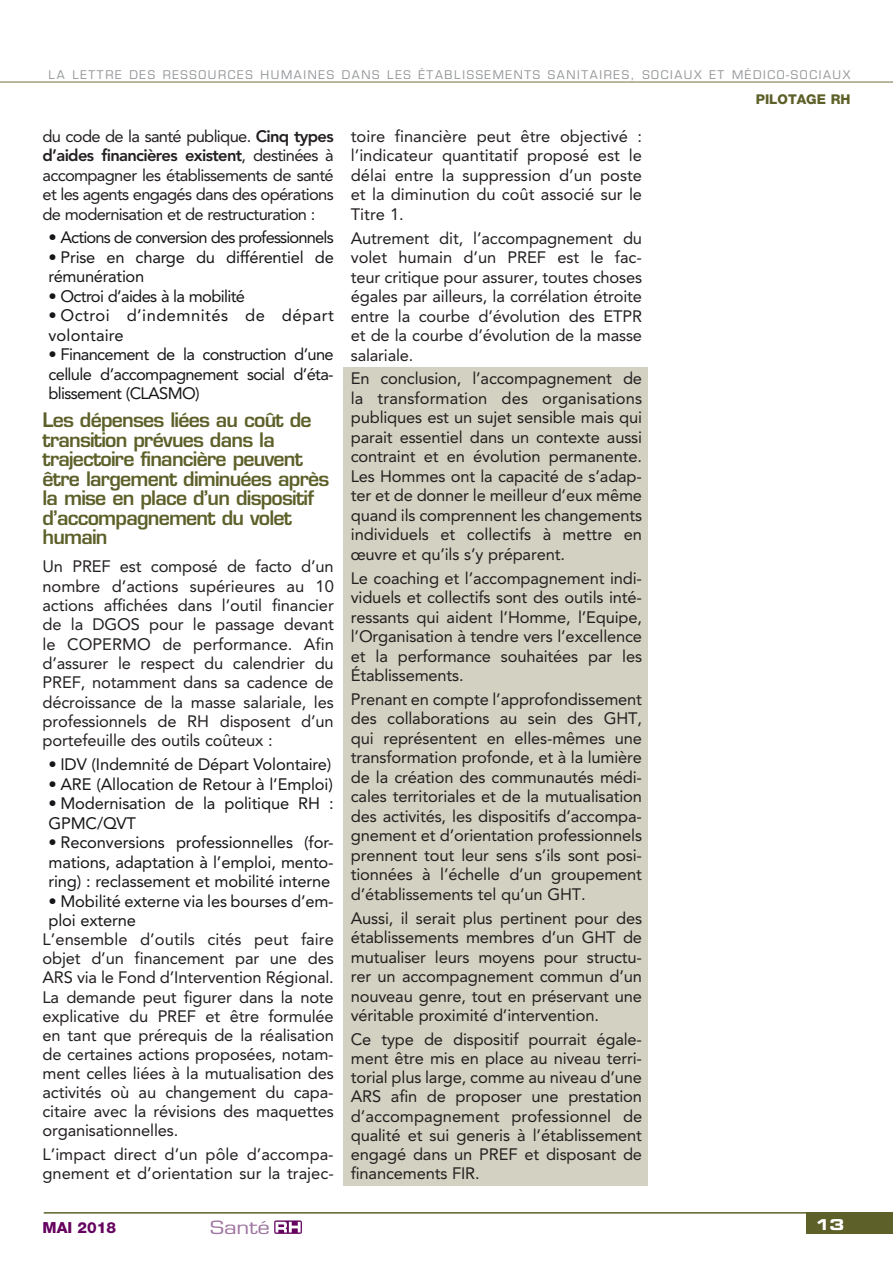
<style>
.page{position:relative;width:893px;height:1263px;background:#fff}
.page>*{position:absolute;margin:0;border:0;box-sizing:border-box;transform-origin:0 0}
.t1{font:600 19.5px/19.5px "Eurostile LT Std";letter-spacing:-.04em;color:#5d6029}
.t2{font:17.85px "Eurostile LT Std";color:#9f76a1;scale:1.24 1}
.t3{font:16.5px/19.5px "Avenir LT Std";letter-spacing:-.01em;color:#231f20;text-align:justify}
.t4{font:16.5px/19.5px "Avenir LT Std";letter-spacing:-.01em;color:#171518}
.t5{font:16.5px "Avenir LT Std";letter-spacing:-.05em;color:#171518}
.t6{font:16.5px/19.5px "Avenir LT Std";letter-spacing:.03em;color:#171518}
.t7{font:16.5px "Avenir LT Std";letter-spacing:-.04em;color:#171518}
.t8{font:800 15.3px "Helvetica Neue LT Std";color:#65035f}
.t9{font:15px "Eurostile LT Std Bold Ex 2";color:#fff}
.t10{font:800 13.5px "Helvetica Neue LT Std";color:#5d6029}
.t11{font:11.7px "Eurostile LT Std";letter-spacing:.14em;color:#939598}
.s1{font-weight:800}
</style>
<div class="page">
<div style="left:344px;top:367px;width:304px;height:818px;background:#d3d1c1"></div>
<div style="left:806px;top:1212px;width:87px;height:22px;background:#5d6029"></div>
<hr style="left:44px;top:1212px;width:849px;height:1px;background:#5d6029">
<svg style="left:274px;top:1220px;width:28px;height:14px"></svg>
<svg style="left:275px;top:1222px;width:26px;height:10px"></svg>
<hr style="left:0;top:81px;width:893px;height:2px;background:#a2a07e">
<p class="t11" style="left:49px;top:67px;width:100px">LA LETTRE DES</p>
<p class="t11" style="left:163px;top:67px;width:19px">RESS</p>
<p class="t11" style="left:198px;top:67px;width:39px">OURCES</p>
<p class="t11" style="left:260px;top:67px;width:57px">HUMAINES</p>
<p class="t11" style="left:342px;top:67px;width:30px">DANS</p>
<p class="t11" style="left:387px;top:67px;width:9px">LES</p>
<p class="t11" style="left:418px;top:67px;width:58px">ÉTABL ISSE</p>
<p class="t11" style="left:493px;top:67px;width:359px">MENTS SAN ITAIRES , SOCIAUX ET MÉDICO-SOCIAUX</p>
<p class="t10" style="left:756px;top:91px;width:96px">PILOTAGE RH</p>
<p class="t3" style="left:43px;top:126px;width:293px">du code de la santé publique. <span class="s1">Cinq types d’aides financières existent</span>, destinées à accompagner les établissements de santé et les agents engagés dans des opérations de modernisation et de restructuration :</p>
<p class="t5" style="left:49px;top:228px;width:287px">• Actions de conversion des professionnels</p>
<p class="t4" style="left:49px;top:247px;width:287px">• Prise en charge du différentiel de rémunération</p>
<p class="t7" style="left:49px;top:287px;width:198px">• Octroi d’aides à la mobilité</p>
<p class="t6" style="left:49px;top:306px;width:287px">• Octroi d’indemnités de départ volontaire</p>
<p class="t4" style="left:49px;top:345px;width:287px;text-align:justify">• Financement de la construction d’une cellule d’accompagnement social d’éta&shy;blissement (CLASMO)</p>
<p class="t1" style="left:43px;top:410px;width:288px">Les dépenses liées au coût de transition prévues dans la trajectoire financière peuvent être largement diminuées après la mise en place d’un dispositif d’accompagnement du volet humain</p>
<p class="t3" style="left:43px;top:557px;width:293px">Un PREF est composé de facto d’un nombre d’actions supérieures au 10 actions affichées dans l’outil financier de la DGOS pour le passage devant le COPERMO de performance. Afin d’assurer le respect du calendrier du PREF, notamment dans sa cadence de décroissance de la masse salariale, les professionnels de RH disposent d’un portefeuille des outils coûteux :</p>
<p class="t4" style="left:49px;top:755px;width:284px">• IDV (Indemnité de Départ Volontaire)</p>
<p class="t4" style="left:49px;top:774px;width:286px">• ARE (Allocation de Retour à l’Emploi)</p>
<p class="t4" style="left:49px;top:794px;width:287px">• Modernisation de la politique RH :<br>GPMC/QVT</p>
<p class="t4" style="left:49px;top:833px;width:287px;text-align:justify">• Reconversions professionnelles (for&shy;mations, adaptation à l’emploi, mento&shy;ring) : reclassement et mobilité interne</p>
<p class="t4" style="left:49px;top:891px;width:287px">• Mobilité externe via les bourses d’em&shy;ploi externe</p>
<p class="t3" style="left:43px;top:930px;width:293px;line-height:19px">L’ensemble d’outils cités peut faire objet d’un financement par une des ARS via le Fond d’Intervention Régional.<br>La demande peut figurer dans la note explicative du PREF et être formulée en tant que prérequis de la réalisation de certaines actions proposées, notam&shy;ment celles liées à la mutualisation des activités où au changement du capa&shy;citaire avec la révisions des maquettes organisationnelles.</p>
<p class="t3" style="left:43px;top:1144px;width:293px">L’impact direct d’un pôle d’accompa&shy;gnement et d’orientation sur la trajec-</p>
<p class="t3" style="left:351px;top:126px;width:293px">toire financière peut être objectivé : l’indicateur quantitatif proposé est le délai entre la suppression d’un poste et la diminution du coût associé sur le Titre 1.</p>
<p class="t3" style="left:351px;top:228px;width:293px">Autrement dit, l’accompagnement du volet humain d’un PREF est le fac&shy;teur critique pour assurer, toutes choses égales par ailleurs, la corrélation étroite entre la courbe d’évolution des ETPR et de la courbe d’évolution de la masse salariale.</p>
<p class="t3" style="left:351px;top:369px;width:293px">En conclusion, l’accompagnement de la transformation des organisations publiques est un sujet sensible mais qui parait essentiel dans un contexte aussi contraint et en évolution permanente.<br>Les Hommes ont la capacité de s’adap&shy;ter et de donner le meilleur d’eux même quand ils comprennent les changements individuels et collectifs à mettre en œuvre et qu’ils s’y préparent.</p>
<p class="t3" style="left:351px;top:568px;width:293px">Le coaching et l’accompagnement indi&shy;viduels et collectifs sont des outils inté&shy;ressants qui aident l’Homme, l’Equipe, l’Organisation à tendre vers l’excellence et la performance souhaitées par les Établissements.</p>
<p class="t3" style="left:351px;top:689px;width:293px">Prenant en compte l’approfondissement des collaborations au sein des GHT, qui représentent en elles-mêmes une transformation profonde, et à la lumière de la création des communautés médi&shy;cales territoriales et de la mutualisation des activités, les dispositifs d’accompa&shy;gnement et d’orientation professionnels prennent tout leur sens s’ils sont posi&shy;tionnées à l’échelle d’un groupement d’établissements tel qu’un GHT.</p>
<p class="t3" style="left:351px;top:908px;width:293px">Aussi, il serait plus pertinent pour des établissements membres d’un GHT de mutualiser leurs moyens pour structu&shy;rer un accompagnement commun d’un nouveau genre, tout en préservant une véritable proximité d’intervention.</p>
<p class="t3" style="left:351px;top:1029px;width:293px">Ce type de dispositif pourrait égale&shy;ment être mis en place au niveau terri&shy;torial plus large, comme au niveau d’une ARS afin de proposer une prestation d’accompagnement professionnel de qualité et sui generis à l’établissement engagé dans un PREF et disposant de financements FIR.</p>
<p class="t8" style="left:43px;top:1219px;width:75px">MAI 2018</p>
<p class="t2" style="left:210px;top:1216px;width:50px">SANTÉ</p>
<p class="t9" style="left:815px;top:1213px;width:31px">13</p>
</div>
